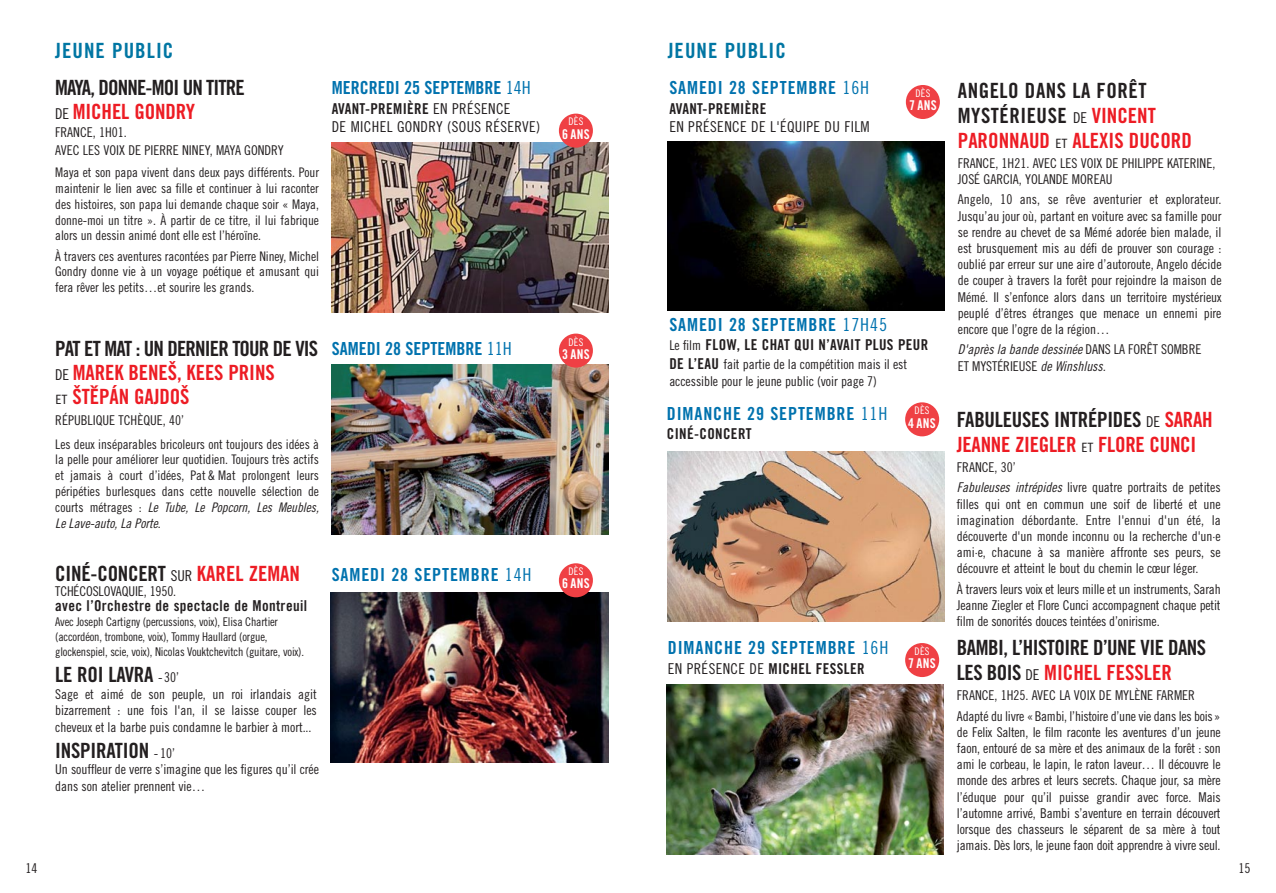
<style>
.page{position:relative;width:1276px;height:893px;background:#fff}
.page>*{position:absolute;margin:0;border:0;box-sizing:border-box;transform-origin:0 0}
.t1{font:21px/24px "Trade Gothic Bold Cond Twenty";letter-spacing:-.015em;color:#ed1c24}
.t2{font:21px/25.2px "Trade Gothic Bold Cond Twenty";letter-spacing:-.005em;color:#231f20}
.t3{font:21px/25.2px "Trade Gothic Bold Cond Twenty";letter-spacing:-.025em;color:#231f20}
.t4{font:21px/24px "Trade Gothic Bold Cond Twenty";letter-spacing:-.04em;color:#231f20}
.t5{font:21px "Trade Gothic Bold Cond Twenty";letter-spacing:.05em;color:#0076a3}
.t6{font:18px "Trade Gothic Bold Cond Twenty";letter-spacing:.05em;color:#0072ae}
.t7{font:18px "Trade Gothic Bold Cond Twenty";color:#0072ae}
.t8{font:15px "Trade Gothic Bold Cond Twenty";letter-spacing:.025em;color:#231f20}
.t9{font:15px "Trade Gothic Cond Eighteen";letter-spacing:.025em;color:#231f20}
.t10{font:13.5px/16.2px "Trade Gothic Cond Eighteen";letter-spacing:-.005em;color:#231f20}
.t11{font:italic 13.5px/16.2px "Trade Gothic Cond Eighteen";color:#231f20}
.t12{font:13.5px "Trade Gothic Bold Cond Twenty";letter-spacing:.025em;color:#fff}
.t13{font:13.2px/15.9px "Trade Gothic Cond Eighteen";letter-spacing:-.005em;color:#231f20;text-align:justify}
.t14{font:12px/15px "Trade Gothic Cond Eighteen";letter-spacing:-.015em;color:#231f20}
.t15{font:10.5px "Trade Gothic Cond Eighteen";letter-spacing:.025em;color:#fff}
.s1{font-family:"Trade Gothic Cond Eighteen";font-size:15px}
.s2{color:#ed1c24}
.s3{font-family:"Trade Gothic Cond Eighteen"}
.s4{color:#231f20}
.s5{font-family:"Trade Gothic Cond Eighteen";font-size:15px;color:#231f20}
.s6{font-family:"Officina Sans";font-size:13.5px;color:#231f20}
.s7{font-family:"Trade Gothic LT Std Bd Cn 20"}
.s8{font-style:italic}
.s9{font-family:"Trade Gothic Cond Eighteen";font-size:13.5px}
.s10{font-family:"Trade Gothic Bold Cond Twenty";font-size:15px}
.s11{font-family:"Officina Sans";font-size:13.5px}
.s12{font-style:normal}
</style>
<div class="page">
<img style="left:668px;top:451px;width:276px;height:170px">
<img style="left:667px;top:684px;width:276px;height:170px">
<div style="left:905px;top:402px;width:34px;height:34px;background:#ef4044;border-radius:50%"></div>
<div style="left:905px;top:643px;width:34px;height:34px;background:#ef4044;border-radius:50%"></div>
<img style="left:332px;top:364px;width:276px;height:170px">
<img style="left:330px;top:593px;width:278px;height:170px">
<img style="left:668px;top:141px;width:276px;height:170px">
<div style="left:559px;top:334px;width:34px;height:34px;background:#ef4044;border-radius:50%"></div>
<div style="left:559px;top:563px;width:34px;height:34px;background:#ef4044;border-radius:50%"></div>
<img style="left:332px;top:142px;width:276px;height:170px">
<div style="left:559px;top:114px;width:34px;height:34px;background:#ef4044;border-radius:50%"></div>
<div style="left:906px;top:85px;width:34px;height:34px;background:#ef4044;border-radius:50%"></div>
<h1 class="t5" style="left:55px;top:42px;width:120px">JEUNE PUBLIC</h1>
<h1 class="t4" style="left:55px;top:78px;width:191px">MAYA, DONNE-MOI UN TITRE<br><span class="s1">DE</span> <span class="s2">MICHEL GONDRY</span></h1>
<p class="t10" style="left:55px;top:125px;width:230px;line-height:18px">FRANCE, 1H01.<br>AVEC LES VOIX DE PIERRE NINEY, MAYA GONDRY</p>
<p class="t13" style="left:55px;top:166px;width:265px">Maya et son papa vivent dans deux pays différents. Pour maintenir le lien avec sa fille et continuer à lui raconter des histoires, son papa lui demande chaque soir « Maya, donne-moi un titre ». À partir de ce titre, il lui fabrique alors un dessin animé dont elle est l’héroïne.</p>
<p class="t13" style="left:55px;top:249px;width:265px">À travers ces aventures racontées par Pierre Niney, Michel Gondry donne vie à un voyage poétique et amusant qui fera rêver les petits…et sourire les grands.</p>
<h2 class="t7" style="left:332px;top:81px;width:201px">MERCREDI 25 SEPTEMBRE <span class="s3">14H</span></h2>
<p class="t8" style="left:332px;top:103px;width:180px">AVANT-PREMIÈRE <span class="s3">EN PRÉSENCE</span></p>
<p class="t9" style="left:332px;top:121px;width:210px">DE MICHEL GONDRY (SOUS RÉSERVE)</p>
<p class="t15" style="left:568px;top:118px;width:17px">DÈS</p>
<p class="t12" style="left:562px;top:129px;width:29px">6 ANS</p>
<h1 class="t1" style="left:55px;top:339px;width:264px"><span class="s4">PAT ET MAT : UN DERNIER TOUR DE VIS<br></span><span class="s5">DE</span> MAREK BENEŠ, KEES PRINS<br><span class="s6">ET</span> ŠT<span class="s7">E</span>PÁN GAJDOŠ</h1>
<p class="t10" style="left:55px;top:413px;width:130px">RÉPUBLIQUE TCHÈQUE, 40’</p>
<h1 class="t1" style="left:91px;top:383px;width:8px">`´</h1>
<p class="t13" style="left:55px;top:437px;width:268px;text-align:left">Les deux inséparables bricoleurs ont toujours des idées à la pelle pour améliorer leur quotidien. Toujours très actifs et jamais à court d’idées, Pat &amp; Mat prolongent leurs péripéties burlesques dans cette nouvelle sélection de c o u r t s m é t r a g e s : <span class="s8">Le Tube, Le Popcorn, Les Meubles, Le Lave-auto,La Porte</span>.</p>
<h2 class="t7" style="left:332px;top:342px;width:182px">SAMEDI 28 SEPTEMBRE <span class="s3">11H</span></h2>
<p class="t15" style="left:568px;top:338px;width:17px">DÈS</p>
<p class="t12" style="left:562px;top:349px;width:29px">3 ANS</p>
<h1 class="t2" style="left:55px;top:563px;width:246px">CINÉ-CONCERT <span class="s1">SUR</span> <span class="s2">KAREL ZEMAN</span></h1>
<h2 class="t6" style="left:332px;top:568px;width:201px">SAMEDI 28 SEPTEMBRE <span class="s3">14H</span></h2>
<p class="t10" style="left:55px;top:584px;width:122px">TCHÉCOSLOVAQUIE, 1950.</p>
<p class="t8" style="left:55px;top:600px;width:253px">avec l’Orchestre de spectacle de Montreuil</p>
<p class="t14" style="left:55px;top:615px;width:250px">Avec Joseph Cartigny (percussions, voix), Elisa Chartier (accordéon, trombone, voix), Tommy Haullard (orgue, glockenspiel, scie, voix), Nicolas Vouktchevitch (guitare, voix).</p>
<h1 class="t2" style="left:55px;top:664px;width:125px">LE ROI LAVRA <span class="s9">- 30’</span></h1>
<p class="t10" style="left:55px;top:687px;width:263px;text-align:justify">Sage et aimé de son peuple, un roi irlandais agit bizarrement : une fois l'an, il se laisse couper les cheveux et la barbe puis condamne le barbier à mort...</p>
<h1 class="t2" style="left:55px;top:739px;width:121px">INSPIRATION <span class="s9">- 10’</span></h1>
<p class="t10" style="left:55px;top:762px;width:265px">Un souffleur de verre s’imagine que les figures qu’il crée dans son atelier prennent vie…</p>
<p class="t15" style="left:568px;top:568px;width:17px">DÈS</p>
<p class="t12" style="left:562px;top:579px;width:29px">6 ANS</p>
<p class="t10" style="left:26px;top:861px;width:13px">14</p>
<h1 class="t5" style="left:668px;top:42px;width:120px">JEUNE PUBLIC</h1>
<h2 class="t6" style="left:669px;top:81px;width:201px">SAMEDI 28 SEPTEMBRE <span class="s3">16H</span></h2>
<p class="t8" style="left:669px;top:103px;width:99px">AVANT-PREMIÈRE</p>
<p class="t9" style="left:669px;top:121px;width:202px">EN PRÉSENCE DE L'ÉQUIPE DU FILM</p>
<p class="t15" style="left:915px;top:89px;width:17px">DÈS</p>
<p class="t12" style="left:909px;top:100px;width:29px">7 ANS</p>
<h2 class="t6" style="left:669px;top:318px;width:219px">SAMEDI 28 SEPTEMBRE <span class="s3">17H45</span></h2>
<p class="t8" style="left:669px;top:339px;width:260px"><span class="s9">Le film</span> FLOW, LE CHAT QUI N’AVAIT PLUS PEUR</p>
<p class="t10" style="left:669px;top:356px;width:239px;line-height:17px"><span class="s10">DE L’EAU</span> fait partie de la compétition mais il est accessible pour le jeune public (voir page 7)</p>
<h2 class="t6" style="left:667px;top:407px;width:222px">DIMANCHE 29 SEPTEMBRE <span class="s3">11H</span></h2>
<p class="t8" style="left:667px;top:428px;width:86px">CINÉ-CONCERT</p>
<p class="t15" style="left:914px;top:407px;width:17px">DÈS</p>
<p class="t12" style="left:908px;top:418px;width:29px">4 ANS</p>
<h2 class="t6" style="left:668px;top:641px;width:222px">DIMANCHE 29 SEPTEMBRE <span class="s3">16H</span></h2>
<p class="t8" style="left:668px;top:663px;width:198px"><span class="s3">EN PRÉSENCE DE</span> MICHEL FESSLER</p>
<p class="t15" style="left:914px;top:647px;width:17px">DÈS</p>
<p class="t12" style="left:908px;top:658px;width:29px">7 ANS</p>
<h1 class="t2" style="left:958px;top:79px;width:236px">ANGELO DANS LA FORÊT<br>MYSTÉRIEUSE <span class="s1">DE</span> <span class="s2">VINCENT<br>PARONNAUD</span> <span class="s11">ET</span> <span class="s2">ALEXIS DUCORD</span></h1>
<p class="t10" style="left:958px;top:156px;width:259px">FRANCE, 1H21. AVEC LES VOIX DE PHILIPPE KATERINE,<br>JOSÉ GARCIA, YOLANDE MOREAU</p>
<p class="t10" style="left:958px;top:193px;width:265px;text-align:justify">Angelo, 10 ans, se rêve aventurier et explorateur.<br>Jusqu’au jour où, partant en voiture avec sa famille pour se rendre au chevet de sa Mémé adorée bien malade, il est brusquement mis au défi de prouver son courage : oublié par erreur sur une aire d’autoroute, Angelo décide de couper à travers la forêt pour rejoindre la maison de Mémé. Il s’enfonce alors dans un territoire mystérieux peuplé d’êtres étranges que menace un ennemi pire encore que l’ogre de la région…</p>
<p class="t11" style="left:958px;top:343px;width:245px">D'après la bande dessinée <span class="s12">D A N S LA F O R Ê T S O M B R E<br>ET MYSTÉRIEUSE</span> de Winshluss.</p>
<h1 class="t1" style="left:957px;top:409px;width:257px;line-height:25.2px"><span class="s4">FABULEUSES INTRÉPIDES</span> <span class="s5">DE</span> SARAH<br>JEANNE ZIEGLER <span class="s6">ET</span> FLORE CUNCI</h1>
<p class="t10" style="left:957px;top:458px;width:265px;line-height:20.4px">FRANCE, 30’<br><span class="s8">Fabuleuses intrépides</span> livre quatre portraits de petites</p>
<p class="t10" style="left:957px;top:497px;width:265px;text-align:justify">filles qui ont en commun une soif de liberté et une imagination débordante. Entre l'ennui d'un été, la découverte d'un monde inconnu ou la recherche d'un·e ami·e, chacune à sa manière affronte ses peurs, se découvre et atteint le bout du chemin le cœur léger.</p>
<p class="t10" style="left:957px;top:582px;width:265px;text-align:justify">À travers leurs voix et leurs mille et un instruments, Sarah Jeanne Ziegler et Flore Cunci accompagnent chaque petit film de sonorités douces teintées d’onirisme.</p>
<h1 class="t3" style="left:957px;top:637px;width:251px">BAMBI, L’HISTOIRE D’UNE VIE DANS<br>LES BOIS <span class="s1">DE</span> <span class="s2">MICHEL FESSLER</span></h1>
<p class="t10" style="left:957px;top:686px;width:265px;line-height:20.4px">FRANCE, 1H25. AVEC LA VOIX DE MYLÈNE FARMER<br>Adapté du livre « Bambi, l’histoire d’une vie dans les bois »</p>
<p class="t10" style="left:957px;top:725px;width:265px;text-align:justify">de Felix Salten, le film raconte les aventures d’un jeune faon, entouré de sa mère et des animaux de la forêt : son ami le corbeau, le lapin, le raton laveur… Il découvre le monde des arbres et leurs secrets. Chaque jour, sa mère l’éduque pour qu’il puisse grandir avec force. Mais l’automne arrivé, Bambi s’aventure en terrain découvert lorsque des chasseurs le séparent de sa mère à tout jamais. Dès lors, le jeune faon doit apprendre à vivre seul.</p>
<p class="t10" style="left:1238px;top:861px;width:13px">15</p>
</div>
